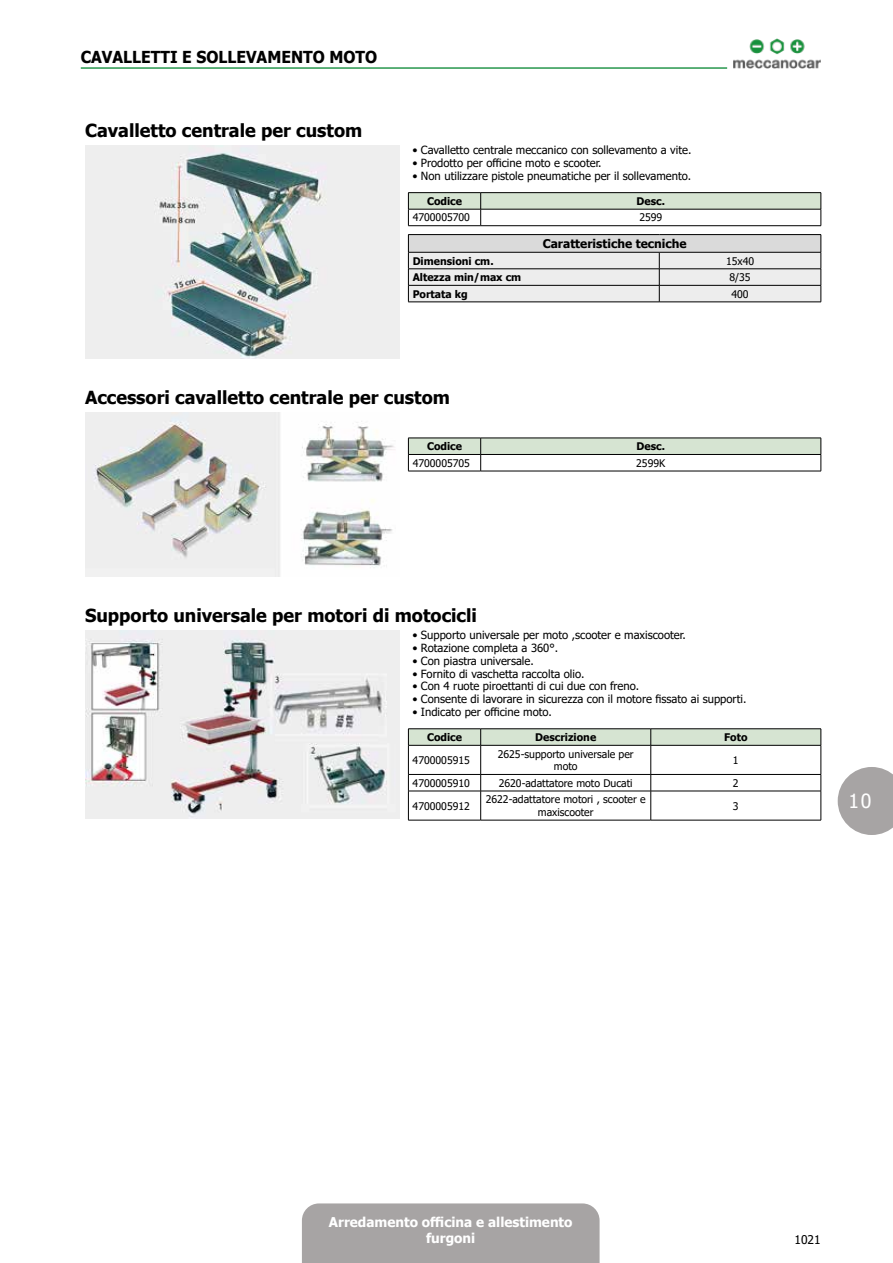
<style>
.page{position:relative;width:893px;height:1263px;background:#fff}
.page>*{position:absolute;margin:0;border:0;box-sizing:border-box;transform-origin:0 0}
.t1{font:19.5px "Tahoma";color:#fff}
.t2{font:700 18px "Tahoma";color:#000}
.t3{font:700 16.5px "Tahoma";color:#000;scale:.95 1}
.t4{font:700 13.5px/16.2px "Tahoma";color:#fff;text-align:center}
.t5{font:700 12px "Tahoma";color:#000}
.t6{font:12px "Tahoma";color:#000}
.t7{font:11.25px "Tahoma";color:#000}
.t8{font:10.5px/12.6px "Tahoma";color:#000;text-align:center}
.t9{font:700 10.5px "Tahoma";color:#000}
</style>
<div class="page">
<div style="left:302px;top:1203px;width:298px;height:60px;background:#a7a4a4"></div>
<svg style="left:838px;top:767px;width:55px;height:68px"></svg>
<img style="left:733px;top:38px;width:88px;height:31px">
<hr style="left:81px;top:67px;width:646px;height:2px;background:#28974e">
<img style="left:85px;top:146px;width:314px;height:212px">
<hr style="left:408px;top:192px;width:73px;height:1px;background:#000">
<hr style="left:481px;top:192px;width:340px;height:1px;background:#000">
<svg style="left:408px;top:193px;width:414px;height:32px"></svg>
<hr style="left:408px;top:225px;width:73px;height:1px;background:#000">
<hr style="left:481px;top:225px;width:340px;height:1px;background:#000">
<hr style="left:408px;top:234px;width:251px;height:1px;background:#000">
<hr style="left:659px;top:234px;width:162px;height:1px;background:#000">
<svg style="left:408px;top:235px;width:414px;height:67px"></svg>
<hr style="left:408px;top:302px;width:251px;height:1px;background:#000">
<hr style="left:659px;top:302px;width:162px;height:1px;background:#000">
<img style="left:85px;top:412px;width:310px;height:164px">
<svg style="left:408px;top:438px;width:414px;height:33px"></svg>
<hr style="left:408px;top:471px;width:73px;height:1px;background:#000">
<hr style="left:481px;top:471px;width:340px;height:1px;background:#000">
<img style="left:85px;top:631px;width:315px;height:187px">
<hr style="left:408px;top:728px;width:73px;height:1px;background:#000">
<hr style="left:481px;top:728px;width:170px;height:1px;background:#000">
<hr style="left:651px;top:728px;width:170px;height:1px;background:#000">
<svg style="left:408px;top:729px;width:414px;height:91px"></svg>
<hr style="left:408px;top:820px;width:73px;height:1px;background:#000">
<hr style="left:481px;top:820px;width:170px;height:1px;background:#000">
<hr style="left:651px;top:820px;width:170px;height:1px;background:#000">
<h3 class="t3" style="left:81px;top:45px;width:313px">Cavall etti e soll evam ento moto</h3>
<h2 class="t2" style="left:85px;top:118px;width:279px">Cavalletto centrale per custom</h2>
<p class="t7" style="left:412px;top:143px;width:281px">• Cavalletto centrale meccanico con sollevamento a vite.</p>
<p class="t7" style="left:412px;top:155px;width:191px">• Prodotto per officine moto e scooter.</p>
<p class="t7" style="left:412px;top:168px;width:280px">• Non utilizzare pistole pneumatiche per il sollevamento.</p>
<p class="t9" style="left:427px;top:194px;width:37px">Codice</p>
<p class="t9" style="left:637px;top:194px;width:30px">Desc.</p>
<p class="t8" style="left:413px;top:212px;width:59px">4700005700</p>
<p class="t8" style="left:639px;top:212px;width:24px">2599</p>
<p class="t5" style="left:543px;top:235px;width:145px">Caratteristiche tecniche</p>
<p class="t9" style="left:413px;top:253px;width:82px">Dimensioni cm.</p>
<p class="t8" style="left:726px;top:255px;width:30px">15x40</p>
<p class="t9" style="left:413px;top:270px;width:110px">Altezza min/max cm</p>
<p class="t8" style="left:729px;top:272px;width:23px">8/35</p>
<p class="t9" style="left:413px;top:286px;width:57px">Portata kg</p>
<p class="t8" style="left:731px;top:288px;width:19px">400</p>
<h2 class="t2" style="left:85px;top:385px;width:366px">Accessori cavalletto centrale per custom</h2>
<p class="t9" style="left:427px;top:439px;width:37px">Codice</p>
<p class="t9" style="left:637px;top:439px;width:30px">Desc.</p>
<p class="t8" style="left:413px;top:457px;width:59px">4700005705</p>
<p class="t8" style="left:636px;top:457px;width:31px">2599K</p>
<h2 class="t2" style="left:85px;top:603px;width:393px">Supporto universale per motori di motocicli</h2>
<p class="t7" style="left:412px;top:628px;width:275px">• Supporto universale per moto ,scooter e maxiscooter.</p>
<p class="t7" style="left:412px;top:640px;width:147px">• Rotazione completa a 360°.</p>
<p class="t7" style="left:412px;top:653px;width:123px">• Con piastra universale.</p>
<p class="t7" style="left:412px;top:666px;width:174px">• Fornito di vaschetta raccolta olio.</p>
<p class="t7" style="left:412px;top:679px;width:228px">• Con 4 ruote piroettanti di cui due con freno.</p>
<p class="t7" style="left:412px;top:691px;width:335px">• Consente di lavorare in sicurezza con il motore fissato ai supporti.</p>
<p class="t7" style="left:412px;top:704px;width:141px">• Indicato per officine moto.</p>
<p class="t9" style="left:427px;top:730px;width:37px">Codice</p>
<p class="t9" style="left:535px;top:730px;width:62px">Descrizione</p>
<p class="t9" style="left:724px;top:730px;width:25px">Foto</p>
<p class="t8" style="left:413px;top:754px;width:59px">4700005915</p>
<p class="t8" style="left:498px;top:748px;width:137px">2625-supporto universale per moto</p>
<p class="t8" style="left:733px;top:754px;width:7px">1</p>
<p class="t8" style="left:413px;top:777px;width:59px">4700005910</p>
<p class="t8" style="left:499px;top:777px;width:135px">2620-adattatore moto Ducati</p>
<p class="t8" style="left:733px;top:777px;width:7px">2</p>
<p class="t8" style="left:413px;top:800px;width:59px">4700005912</p>
<p class="t8" style="left:486px;top:794px;width:161px">2622-adattatore motori , scooter e maxiscooter</p>
<p class="t8" style="left:733px;top:800px;width:7px">3</p>
<h1 class="t1" style="left:848px;top:788px;width:25px">10</h1>
<p class="t4" style="left:329px;top:1214px;width:245px">Arredamento officina e allestimento furgoni</p>
<p class="t6" style="left:794px;top:1231px;width:28px">1021</p>
</div>
